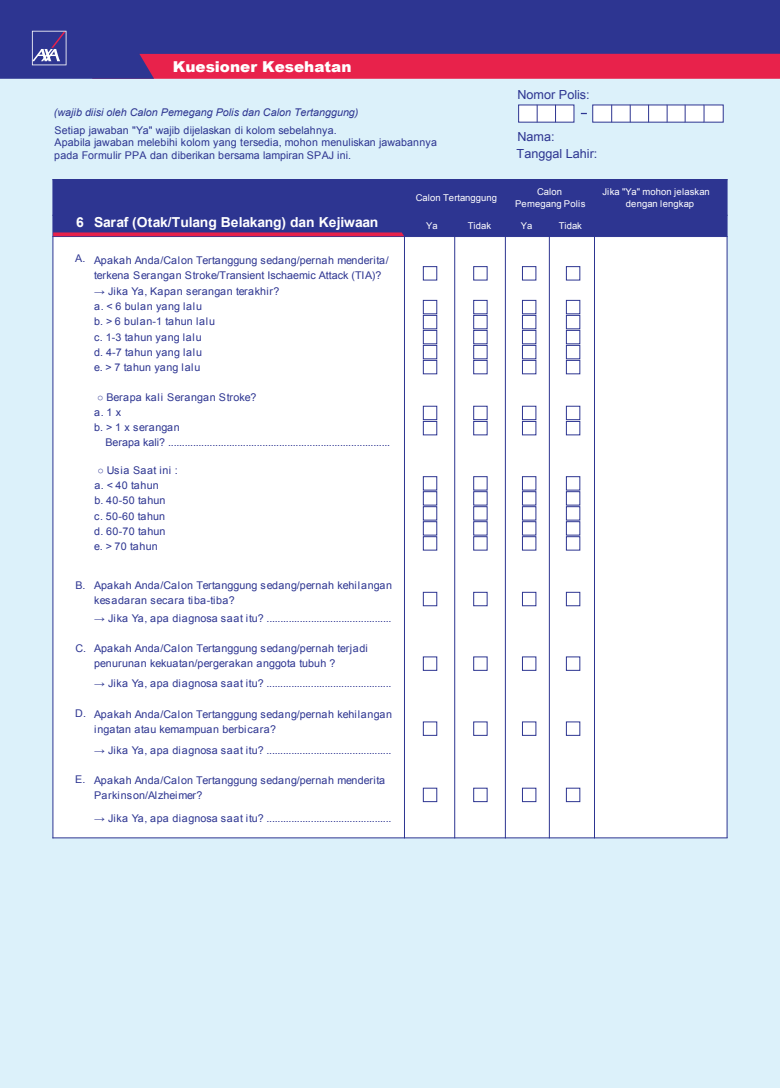
<style>
.page{position:relative;width:780px;height:1088px;background:#dcf1fa}
.page>*{position:absolute;margin:0;border:0;box-sizing:border-box;transform-origin:0 0}
.t1{font:900 15px "Arial";color:#fff}
.t2{font:700 13.75px "Arial";letter-spacing:-.005em;color:#fff}
.t3{font:12.5px/17.5px "Arial";color:#2d3591}
.t4{font:10.62px/15px "Arial";letter-spacing:.015em;color:#2d3591}
.t5{font:10.62px/15.1px "Arial";letter-spacing:.035em;color:#2d3591}
.t6{font:italic 10.62px "Arial";color:#2d3591}
.t7{font:9.38px/12.5px "Arial";letter-spacing:.005em;color:#fff;text-align:center}
</style>
<div class="page">
<div style="left:53px;top:180px;width:674px;height:658px;background:#fff"></div>
<hr style="left:53px;top:179px;width:674px;height:1px;background:#2d3591">
<hr style="left:53px;top:236px;width:674px;height:1px;background:#2d3591">
<hr style="left:53px;top:837px;width:674px;height:1px;background:#2d3591">
<hr style="left:53px;top:180px;width:1px;height:658px;background:#2d3591">
<hr style="left:594px;top:180px;width:1px;height:658px;background:#2d3591">
<hr style="left:505px;top:180px;width:1px;height:658px;background:#2d3591">
<hr style="left:404px;top:180px;width:1px;height:658px;background:#2d3591">
<hr style="left:454px;top:215px;width:1px;height:623px;background:#2d3591">
<hr style="left:549px;top:215px;width:1px;height:623px;background:#2d3591">
<hr style="left:726px;top:180px;width:1px;height:657px;background:#2d3591">
<div style="left:0;top:0;width:780px;height:72px;background:#2d3591"></div>
<div style="left:53px;top:180px;width:674px;height:56px;background:#2d3591"></div>
<svg style="left:53px;top:232px;width:351px;height:4px"></svg>
<div style="left:423px;top:266px;width:14px;height:14px;border:1px solid #2d3591"></div>
<div style="left:423px;top:592px;width:14px;height:14px;border:1px solid #2d3591"></div>
<div style="left:423px;top:656px;width:14px;height:15px;border:1px solid #2d3591"></div>
<div style="left:423px;top:721px;width:14px;height:15px;border:1px solid #2d3591"></div>
<div style="left:423px;top:788px;width:14px;height:14px;border:1px solid #2d3591"></div>
<div style="left:423px;top:300px;width:14px;height:14px;border:1px solid #2d3591"></div>
<div style="left:423px;top:315px;width:14px;height:14px;border:1px solid #2d3591"></div>
<div style="left:423px;top:330px;width:14px;height:14px;border:1px solid #2d3591"></div>
<div style="left:423px;top:345px;width:14px;height:14px;border:1px solid #2d3591"></div>
<div style="left:423px;top:360px;width:14px;height:14px;border:1px solid #2d3591"></div>
<div style="left:423px;top:476px;width:14px;height:14px;border:1px solid #2d3591"></div>
<div style="left:423px;top:491px;width:14px;height:14px;border:1px solid #2d3591"></div>
<div style="left:423px;top:506px;width:14px;height:14px;border:1px solid #2d3591"></div>
<div style="left:423px;top:521px;width:14px;height:14px;border:1px solid #2d3591"></div>
<div style="left:423px;top:536px;width:14px;height:14px;border:1px solid #2d3591"></div>
<div style="left:423px;top:406px;width:14px;height:14px;border:1px solid #2d3591"></div>
<div style="left:423px;top:421px;width:14px;height:14px;border:1px solid #2d3591"></div>
<div style="left:473px;top:266px;width:14px;height:14px;border:1px solid #2d3591"></div>
<div style="left:473px;top:592px;width:14px;height:14px;border:1px solid #2d3591"></div>
<div style="left:473px;top:656px;width:14px;height:15px;border:1px solid #2d3591"></div>
<div style="left:473px;top:721px;width:14px;height:15px;border:1px solid #2d3591"></div>
<div style="left:473px;top:788px;width:14px;height:14px;border:1px solid #2d3591"></div>
<div style="left:473px;top:300px;width:14px;height:14px;border:1px solid #2d3591"></div>
<div style="left:473px;top:315px;width:14px;height:14px;border:1px solid #2d3591"></div>
<div style="left:473px;top:330px;width:14px;height:14px;border:1px solid #2d3591"></div>
<div style="left:473px;top:345px;width:14px;height:14px;border:1px solid #2d3591"></div>
<div style="left:473px;top:360px;width:14px;height:14px;border:1px solid #2d3591"></div>
<div style="left:473px;top:476px;width:14px;height:14px;border:1px solid #2d3591"></div>
<div style="left:473px;top:491px;width:14px;height:14px;border:1px solid #2d3591"></div>
<div style="left:473px;top:506px;width:14px;height:14px;border:1px solid #2d3591"></div>
<div style="left:473px;top:521px;width:14px;height:14px;border:1px solid #2d3591"></div>
<div style="left:473px;top:536px;width:14px;height:14px;border:1px solid #2d3591"></div>
<div style="left:473px;top:406px;width:14px;height:14px;border:1px solid #2d3591"></div>
<div style="left:473px;top:421px;width:14px;height:14px;border:1px solid #2d3591"></div>
<div style="left:522px;top:266px;width:14px;height:14px;border:1px solid #2d3591"></div>
<div style="left:522px;top:592px;width:14px;height:14px;border:1px solid #2d3591"></div>
<div style="left:522px;top:656px;width:14px;height:15px;border:1px solid #2d3591"></div>
<div style="left:522px;top:721px;width:14px;height:15px;border:1px solid #2d3591"></div>
<div style="left:522px;top:788px;width:14px;height:14px;border:1px solid #2d3591"></div>
<div style="left:522px;top:300px;width:14px;height:14px;border:1px solid #2d3591"></div>
<div style="left:522px;top:315px;width:14px;height:14px;border:1px solid #2d3591"></div>
<div style="left:522px;top:330px;width:14px;height:14px;border:1px solid #2d3591"></div>
<div style="left:522px;top:345px;width:14px;height:14px;border:1px solid #2d3591"></div>
<div style="left:522px;top:360px;width:14px;height:14px;border:1px solid #2d3591"></div>
<div style="left:522px;top:476px;width:14px;height:14px;border:1px solid #2d3591"></div>
<div style="left:522px;top:491px;width:14px;height:14px;border:1px solid #2d3591"></div>
<div style="left:522px;top:506px;width:14px;height:14px;border:1px solid #2d3591"></div>
<div style="left:522px;top:521px;width:14px;height:14px;border:1px solid #2d3591"></div>
<div style="left:522px;top:536px;width:14px;height:14px;border:1px solid #2d3591"></div>
<div style="left:522px;top:406px;width:14px;height:14px;border:1px solid #2d3591"></div>
<div style="left:522px;top:421px;width:14px;height:14px;border:1px solid #2d3591"></div>
<div style="left:566px;top:266px;width:14px;height:14px;border:1px solid #2d3591"></div>
<div style="left:566px;top:592px;width:14px;height:14px;border:1px solid #2d3591"></div>
<div style="left:566px;top:656px;width:14px;height:15px;border:1px solid #2d3591"></div>
<div style="left:566px;top:721px;width:14px;height:15px;border:1px solid #2d3591"></div>
<div style="left:566px;top:788px;width:14px;height:14px;border:1px solid #2d3591"></div>
<div style="left:566px;top:300px;width:14px;height:14px;border:1px solid #2d3591"></div>
<div style="left:566px;top:315px;width:14px;height:14px;border:1px solid #2d3591"></div>
<div style="left:566px;top:330px;width:14px;height:14px;border:1px solid #2d3591"></div>
<div style="left:566px;top:345px;width:14px;height:14px;border:1px solid #2d3591"></div>
<div style="left:566px;top:360px;width:14px;height:14px;border:1px solid #2d3591"></div>
<div style="left:566px;top:476px;width:14px;height:14px;border:1px solid #2d3591"></div>
<div style="left:566px;top:491px;width:14px;height:14px;border:1px solid #2d3591"></div>
<div style="left:566px;top:506px;width:14px;height:14px;border:1px solid #2d3591"></div>
<div style="left:566px;top:521px;width:14px;height:14px;border:1px solid #2d3591"></div>
<div style="left:566px;top:536px;width:14px;height:14px;border:1px solid #2d3591"></div>
<div style="left:566px;top:406px;width:14px;height:14px;border:1px solid #2d3591"></div>
<div style="left:566px;top:421px;width:14px;height:14px;border:1px solid #2d3591"></div>
<div style="left:518px;top:105px;width:56px;height:17px;background:#fff"></div>
<div style="left:592px;top:105px;width:131px;height:17px;background:#fff"></div>
<svg style="left:555px;top:105px;width:1px;height:17px"></svg>
<svg style="left:537px;top:105px;width:1px;height:17px"></svg>
<svg style="left:684px;top:105px;width:1px;height:17px"></svg>
<svg style="left:666px;top:105px;width:1px;height:17px"></svg>
<svg style="left:648px;top:105px;width:1px;height:17px"></svg>
<svg style="left:630px;top:105px;width:1px;height:17px"></svg>
<svg style="left:611px;top:105px;width:1px;height:17px"></svg>
<svg style="left:703px;top:105px;width:1px;height:17px"></svg>
<svg style="left:0;top:31px;width:780px;height:48px"></svg>
<h1 class="t1" style="left:173px;top:55px;width:180px">Kuesioner Kesehatan</h1>
<p class="t6" style="left:54px;top:106px;width:306px">(wajib diisi oleh Calon Pemegang Polis dan Calon Tertanggung)</p>
<p class="t4" style="left:54px;top:124px;width:384px;line-height:12.8px">Setiap jawaban "Ya" wajib dijelaskan di kolom sebelahnya.<br>Apabila jawaban melebihi kolom yang tersedia, mohon menuliskan jawabannya pada Formulir PPA dan diberikan bersama lampiran SPAJ ini.</p>
<p class="t3" style="left:517px;top:86px;width:74px">Nomor Polis:</p>
<p class="t3" style="left:516px;top:128px;width:82px">Nama:<br>Tanggal Lahir:</p>
<p class="t7" style="left:415px;top:191px;width:83px">Calon Tertanggung</p>
<p class="t7" style="left:515px;top:185px;width:72px">Calon<br>Pemegang Polis</p>
<p class="t7" style="left:625px;top:185px;width:85px;text-align:left;text-indent:-23px">Jika "Ya" mohon jelaskan dengan lengkap</p>
<p class="t2" style="left:76px;top:213px;width:304px">6 Saraf (Otak/Tulang Belakang) dan Kejiwaan</p>
<p class="t7" style="left:426px;top:219px;width:13px">Ya</p>
<p class="t7" style="left:468px;top:219px;width:25px">Tidak</p>
<p class="t7" style="left:521px;top:219px;width:13px">Ya</p>
<p class="t7" style="left:558px;top:219px;width:25px">Tidak</p>
<p class="t4" style="left:94px;top:252px;width:296px;text-indent:-19px">A. Apakah Anda/Calon Tertanggung sedang/pernah menderita/ terkena Serangan Stroke/Transient Ischaemic Attack (TIA)?</p>
<p class="t5" style="left:94px;top:284px;width:187px">→ Jika Ya, Kapan serangan terakhir? a. &lt; 6 bulan yang lalu<br>b. &gt; 6 bulan-1 tahun lalu<br>c. 1-3 tahun yang lalu<br>d. 4-7 tahun yang lalu<br>e. &gt; 7 tahun yang lalu</p>
<p class="t5" style="left:94px;top:390px;width:164px">○ Berapa kali Serangan Stroke? a.1x<br>b. &gt; 1 x serangan</p>
<p class="t4" style="left:105px;top:435px;width:286px">Berapa kali? ................................................................................</p>
<p class="t4" style="left:94px;top:463px;width:85px">○ Usia Saat ini : a. &lt; 40 tahun<br>b. 40-50 tahun<br>c. 50-60 tahun<br>d. 60-70 tahun<br>e. &gt; 70 tahun</p>
<p class="t4" style="left:94px;top:578px;width:299px;text-indent:-19px">B. Apakah Anda/Calon Tertanggung sedang/pernah kehilangan kesadaran secara tiba-tiba?</p>
<p class="t4" style="left:94px;top:611px;width:299px">→ Jika Ya, apa diagnosa saat itu? .............................................</p>
<p class="t4" style="left:94px;top:641px;width:275px;text-indent:-19px">C. Apakah Anda/Calon Tertanggung sedang/pernah terjadi penurunan kekuatan/pergerakan anggota tubuh ?</p>
<p class="t4" style="left:94px;top:676px;width:299px">→ Jika Ya, apa diagnosa saat itu? .............................................</p>
<p class="t4" style="left:94px;top:706px;width:299px;text-indent:-19px">D. Apakah Anda/Calon Tertanggung sedang/pernah kehilangan ingatan atau kemampuan berbicara?</p>
<p class="t4" style="left:94px;top:743px;width:299px">→ Jika Ya, apa diagnosa saat itu? .............................................</p>
<p class="t4" style="left:94px;top:773px;width:292px;text-indent:-19px">E. Apakah Anda/Calon Tertanggung sedang/pernah menderita<br>Parkinson/Alzheimer?</p>
<p class="t4" style="left:94px;top:810px;width:299px">→ Jika Ya, apa diagnosa saat itu? .............................................</p>
</div>
